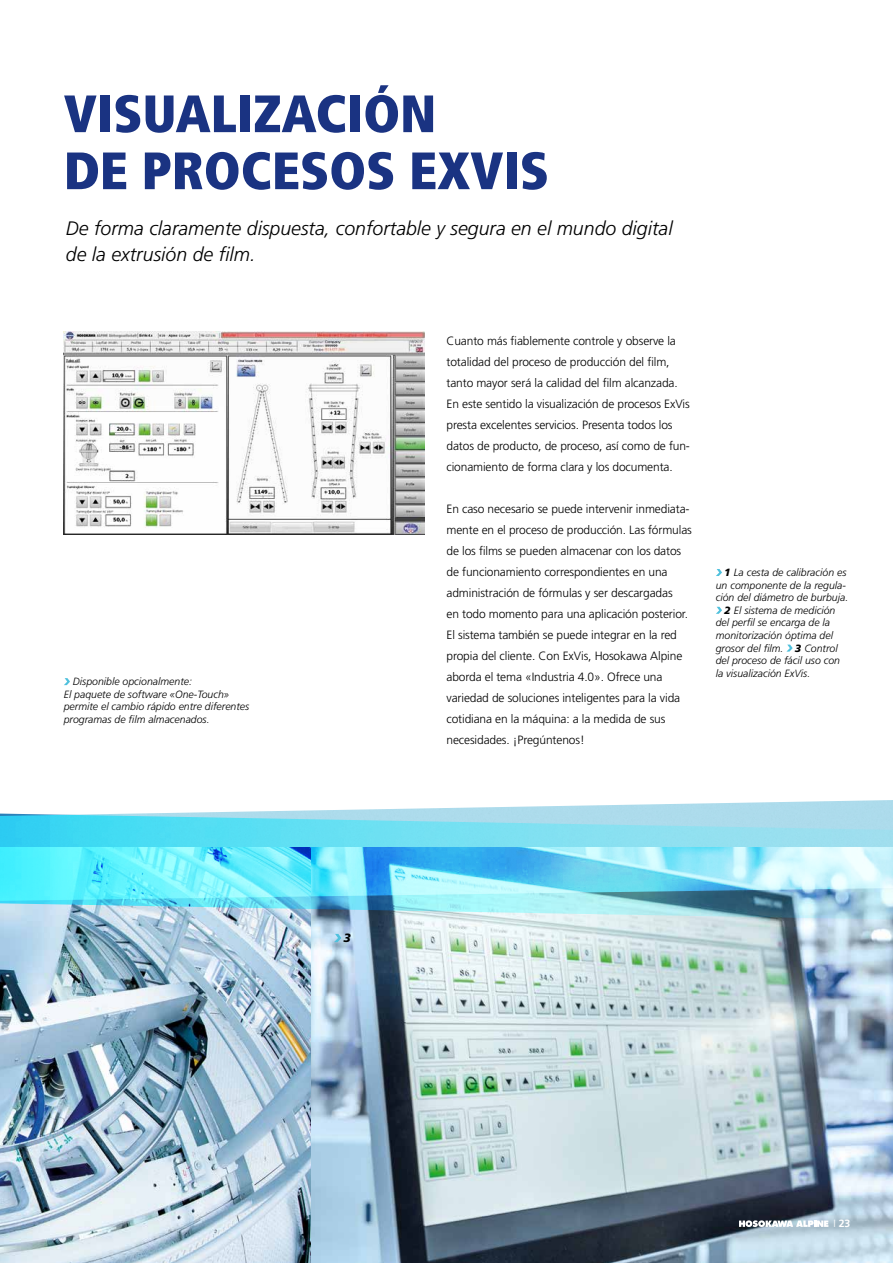
<style>
.page{position:relative;width:893px;height:1263px;background:#fff}
.page>*{position:absolute;margin:0;border:0;box-sizing:border-box;transform-origin:0 0}
.t1{font:900 condensed 52.5px/57px "Frutiger LT Std";color:#1a3382}
.t2{font:italic 300 19.5px/25.5px "Frutiger LT Std";color:#000}
.t3{font:300 12px/21px "Frutiger LT Std";letter-spacing:-.01em;color:#000}
.t4{font:italic 900 12px "Frutiger LT Std";color:#000}
.t5{font:italic 300 10.5px/12.6px "Frutiger LT Std";color:#000}
.t6{font:700 10.5px "Frutiger LT Std";color:#fff}
.s1{font-weight:900}
.s2{font-weight:300}
</style>
<div class="page">
<img style="left:0;top:919px;width:893px;height:344px">
<img style="left:0;top:901px;width:893px;height:18px">
<img style="left:0;top:800px;width:893px;height:101px">
<svg style="left:739px;top:1220px;width:89px;height:7px"></svg>
<svg style="left:334px;top:934px;width:7px;height:8px"></svg>
<img style="left:64px;top:332px;width:361px;height:203px">
<svg style="left:716px;top:569px;width:6px;height:7px"></svg>
<svg style="left:716px;top:607px;width:6px;height:7px"></svg>
<svg style="left:786px;top:645px;width:7px;height:7px"></svg>
<svg style="left:64px;top:678px;width:6px;height:7px"></svg>
<h1 class="t1" style="left:64px;top:85px;width:487px">VISUALIZACIÓN<br>DE PROCESOS EXVIS</h1>
<h2 class="t2" style="left:66px;top:216px;width:608px">De forma claramente dispuesta, confortable y segura en el mundo digital de la extrusión de film.</h2>
<p class="t5" style="left:64px;top:675px;width:187px;text-indent:9px">Disponible opcionalmente:<br>El paquete de software «One-Touch» permite el cambio rápido entre diferentes programas de film almacenados.</p>
<p class="t3" style="left:446px;top:331px;width:245px">Cuanto más fiablemente controle y observe la totalidad del proceso de producción del film, tanto mayor será la calidad del film alcanzada.<br>En este sentido la visualización de procesos ExVis presta excelentes servicios. Presenta todos los datos de producto, de proceso, así como de fun&shy;cionamiento de forma clara y los documenta.</p>
<p class="t3" style="left:446px;top:499px;width:247px">En caso necesario se puede intervenir inmediata&shy;mente en el proceso de producción. Las fórmulas de los films se pueden almacenar con los datos de funcionamiento correspondientes en una administración de fórmulas y ser descargadas<br>en todo momento para una aplicación posterior.<br>El sistema también se puede integrar en la red propia del cliente. Con ExVis, Hosokawa Alpine aborda el tema «Industria 4.0». Ofrece una variedad de soluciones inteligentes para la vida cotidiana en la máquina: a la medida de sus necesidades. ¡Pregúntenos!</p>
<p class="t5" style="left:724px;top:566px;width:124px"><span class="s1">1</span> La cesta de calibración es</p>
<p class="t5" style="left:716px;top:579px;width:132px">un componente de la regula-</p>
<p class="t5" style="left:716px;top:591px;width:134px">ción del diámetro de burbuja.</p>
<p class="t5" style="left:724px;top:604px;width:113px"><span class="s1">2</span> El sistema de medición</p>
<p class="t5" style="left:716px;top:617px;width:116px">del perfil se encarga de la</p>
<p class="t5" style="left:716px;top:629px;width:119px">monitorización óptima del</p>
<p class="t5" style="left:716px;top:642px;width:123px">grosor del film. <span class="s1">3</span> Control</p>
<p class="t5" style="left:716px;top:654px;width:126px">del proceso de fácil uso con</p>
<p class="t5" style="left:716px;top:667px;width:96px">la visualización ExVis.</p>
<p class="t4" style="left:344px;top:931px;width:9px">3</p>
<p class="t6" style="left:833px;top:1217px;width:18px"><span class="s2">I</span> 23</p>
</div>
